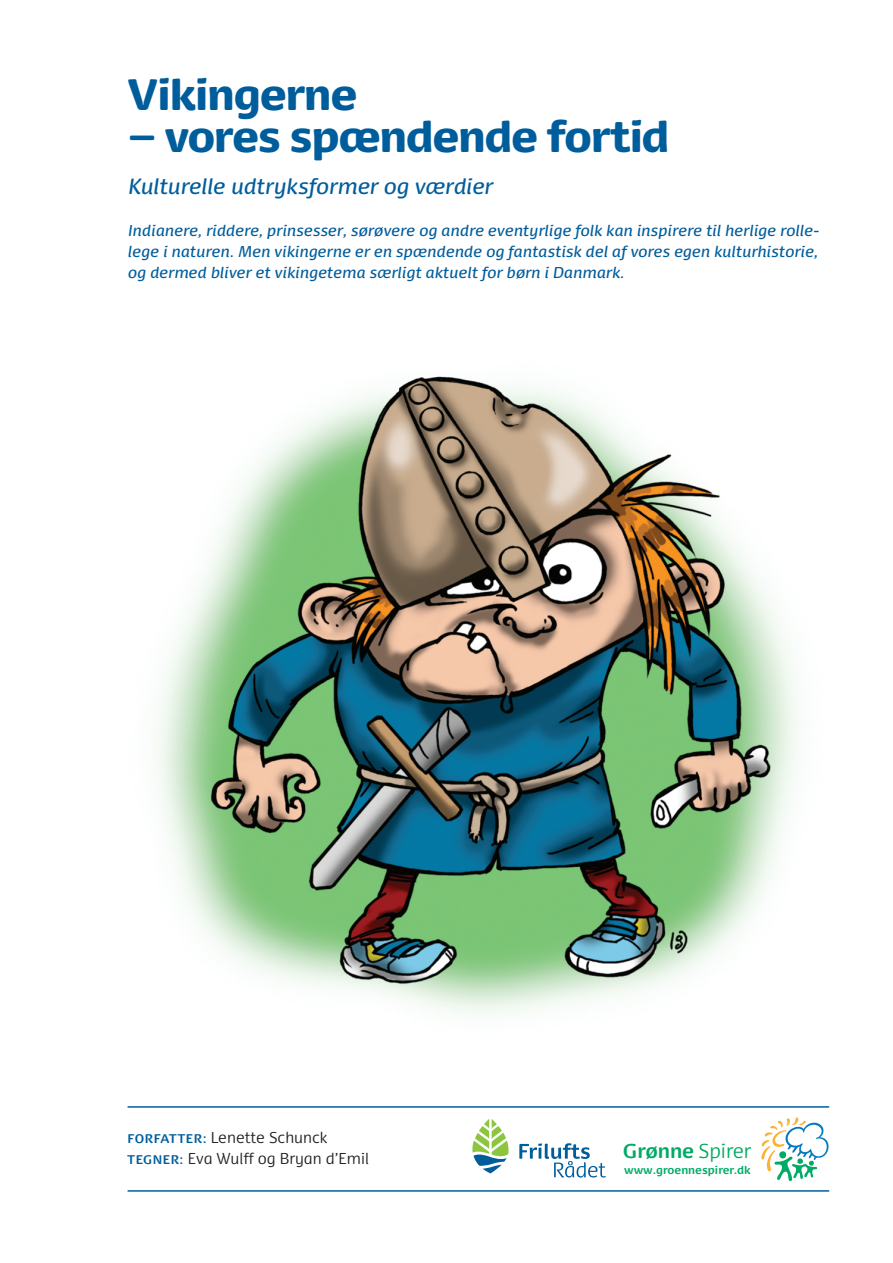
<style>
.page{position:relative;width:893px;height:1263px;background:#fff}
.page>*{position:absolute;margin:0;border:0;box-sizing:border-box;transform-origin:0 0}
.Rubrik_1{font:900 42px "Dancer TF";letter-spacing:-.035em;color:#005d9c}
.Læreplanstema{font:italic 21px "Dancer TF";letter-spacing:-.01em;color:#005d9c}
.t1{font:700 19.35px "Dancer";letter-spacing:-.01em;color:#00ab66}
.Beskrivelse{font:italic 15px/21px "Dancer TF";color:#005d9c;text-align:justify}
.Byline{font:300 15px "Dancer TF";color:#231f20}
.t2{font:700 10.8px "Dancer TF";color:#00ab66}
.s1{font-weight:700;font-size:12px;color:#005d9c}
.s2{font-weight:300}
</style>
<div class="page">
<hr style="left:128px;top:1106px;width:701px;height:2px;background:#005d9c">
<hr style="left:128px;top:1190px;width:701px;height:2px;background:#005d9c">
<svg style="left:761px;top:1117px;width:68px;height:64px"></svg>
<svg style="left:519px;top:1143px;width:87px;height:34px"></svg>
<svg style="left:472px;top:1119px;width:37px;height:54px"></svg>
<img style="left:158px;top:376px;width:640px;height:638px">
<p class="Rubrik_1" style="left:128px;top:66px;width:231px">Vikingerne</p>
<p class="Rubrik_1" style="left:128px;top:108px;width:544px">– vores spændende fortid</p>
<p class="Læreplanstema" style="left:128px;top:173px;width:366px">Kulturelle udtryksformer og værdier</p>
<p class="Beskrivelse" style="left:128px;top:220px;width:693px">Indianere, riddere, prinsesser, sørøvere og andre eventyrlige folk kan inspirere til herlige rolle&shy;lege i naturen. Men vikingerne er en spændende og fantastisk del af vores egen kulturhistorie, og dermed bliver et vikingetema særligt aktuelt for børn i Danmark.</p>
<p class="Byline" style="left:128px;top:1128px;width:202px"><span class="s1">FORFATTER:</span> Lenette Schunck</p>
<p class="Byline" style="left:128px;top:1149px;width:243px"><span class="s1">TEGNER:</span> Eva Wulff og Bryan d’Emil</p>
<p class="t1" style="left:623px;top:1138px;width:130px">Grønne <span class="s2">Spirer</span></p>
<p class="t2" style="left:624px;top:1163px;width:128px">www.groennespirer.dk</p>
</div>
